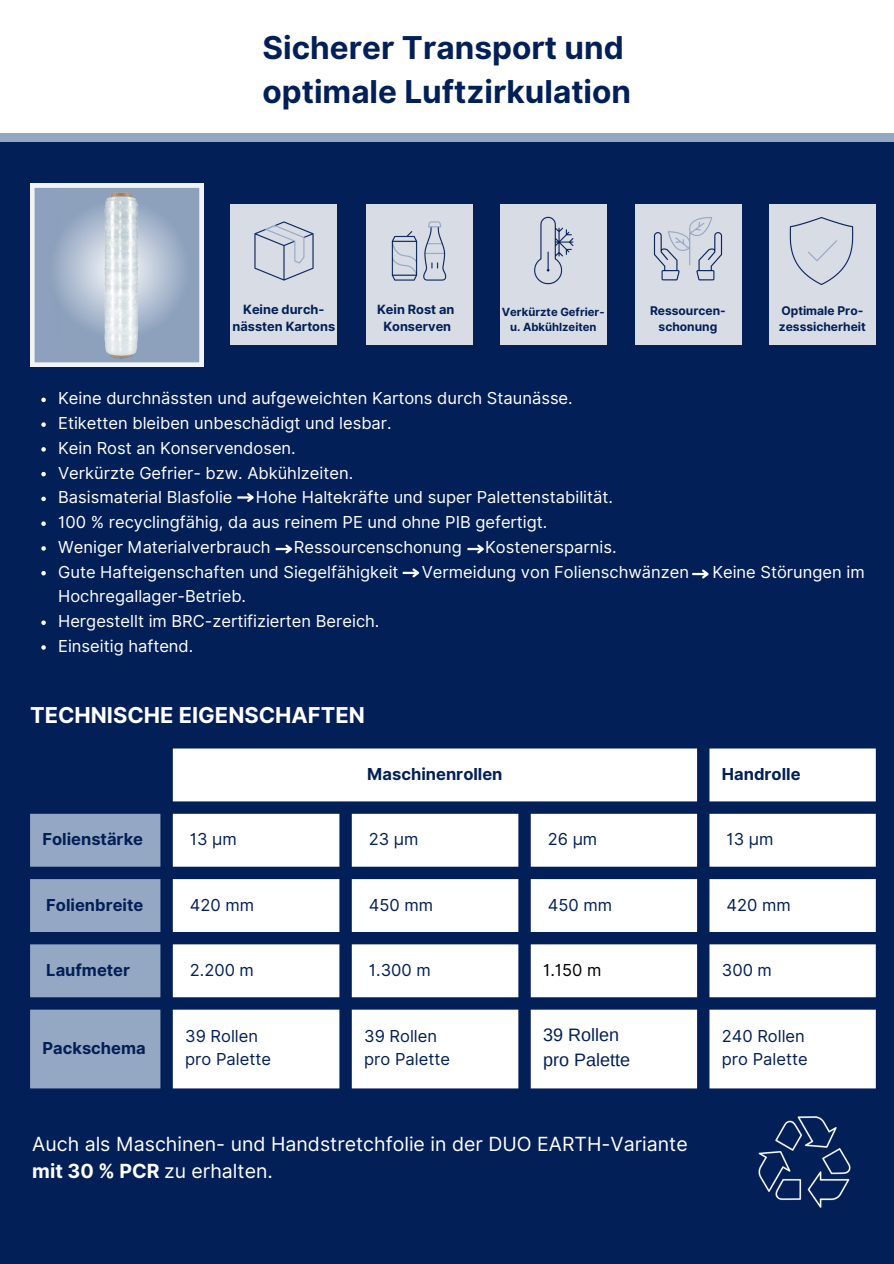
<style>
.page{position:relative;width:894px;height:1264px;background:#fff}
.page>*{position:absolute;margin:0;border:0;box-sizing:border-box;transform-origin:0 0}
.t1{font:700 31.5px/43.8px "Inter";color:#021f57}
.t2{font:700 21.9px "Inter";color:#fff}
.t3{font:19.5px/27px "Inter";color:#fff}
.t4{font:18px/24.8px "Arimo";color:#021f57}
.t5{font:16.5px/24.8px "Inter";color:#fff}
.t6{font:16.5px/22.5px "Inter";color:#021f57}
.t7{font:700 16.5px "Inter";color:#021f57}
.t8{font:16.5px "Inter";color:#000}
.t9{font:700 12.75px/17px "Inter";color:#021f57;text-align:center}
.t10{font:700 12px/16px "Inter";color:#021f57}
.t11{font:700 11.25px/15px "Inter";color:#021f57;text-align:center}
.s1{font-weight:700}
</style>
<div class="page">
<div style="left:0;top:0;width:893px;height:1263px;background:#021f57"></div>
<div style="left:0;top:0;width:893px;height:133px;background:#fff"></div>
<svg style="left:173px;top:748px;width:702px;height:340px;fill:#fff"></svg>
<svg style="left:30px;top:813px;width:130px;height:275px;background:#8094b3"></svg>
<div style="left:230px;top:204px;width:107px;height:141px;background:#d8dce5"></div>
<div style="left:365px;top:204px;width:107px;height:141px;background:#d8dce5"></div>
<div style="left:500px;top:204px;width:106px;height:141px;background:#d8dce5"></div>
<div style="left:634px;top:204px;width:107px;height:141px;background:#d8dce5"></div>
<div style="left:768px;top:204px;width:107px;height:141px;background:#d8dce5"></div>
<img style="left:653px;top:217px;width:70px;height:64px">
<img style="left:789px;top:217px;width:65px;height:68px">
<svg style="left:30px;top:183px;width:173px;height:184px;background:#abb9ce"></svg>
<img style="left:50px;top:200px;width:139px;height:139px">
<div style="left:0;top:133px;width:893px;height:8px;background:#95a8c3"></div>
<img style="left:90px;top:189px;width:59px;height:173px">
<img style="left:254px;top:221px;width:60px;height:60px">
<img style="left:534px;top:216px;width:40px;height:69px">
<img style="left:391px;top:221px;width:56px;height:60px">
<svg style="left:41px;top:397px;width:5px;height:5px"></svg>
<svg style="left:41px;top:422px;width:5px;height:5px"></svg>
<svg style="left:41px;top:447px;width:5px;height:4px"></svg>
<svg style="left:41px;top:472px;width:5px;height:4px"></svg>
<svg style="left:41px;top:496px;width:5px;height:5px"></svg>
<svg style="left:41px;top:521px;width:5px;height:5px"></svg>
<svg style="left:41px;top:546px;width:5px;height:4px"></svg>
<svg style="left:41px;top:571px;width:5px;height:4px"></svg>
<svg style="left:41px;top:620px;width:5px;height:5px"></svg>
<svg style="left:41px;top:645px;width:5px;height:4px"></svg>
<svg style="left:237px;top:493px;width:17px;height:9px"></svg>
<svg style="left:467px;top:544px;width:17px;height:10px"></svg>
<svg style="left:692px;top:569px;width:17px;height:10px"></svg>
<hr style="left:402px;top:571px;width:16px;height:3px;background:#fff">
<svg style="left:410px;top:568px;width:10px;height:10px"></svg>
<svg style="left:275px;top:544px;width:17px;height:10px"></svg>
<img style="left:758px;top:1116px;width:93px;height:92px">
<h1 class="t1" style="left:262px;top:26px;width:370px">Sicherer Transport und optimale Luftzirkulation</h1>
<p class="t9" style="left:232px;top:301px;width:104px">Keine durch&shy;nässten Kartons</p>
<p class="t9" style="left:377px;top:301px;width:79px">Kein Rost an<br>Konserven</p>
<p class="t11" style="left:501px;top:305px;width:104px">Verkürzte Gefrier&shy;u. Abkühlzeiten</p>
<p class="t10" style="left:650px;top:303px;width:77px;text-align:center">Ressourcen&shy;schonung</p>
<p class="t10" style="left:778px;top:303px;width:88px">Optimale Pro&shy;zesssicherheit</p>
<p class="t5" style="left:58px;top:386px;width:516px">Keine durchnässten und aufgeweichten Kartons durch Staunässe.<br>Etiketten bleiben unbeschädigt und lesbar.<br>Kein Rost an Konservendosen.<br>Verkürzte Gefrier- bzw. Abkühlzeiten.<br>Basismaterial Blasfolie</p>
<p class="t5" style="left:58px;top:485px;width:556px;text-indent:197px">Hohe Haltekräfte und super Palettenstabilität.<br>100 % recyclingfähig, da aus reinem PE und ohne PIB gefertigt.<br>Weniger Materialverbrauch</p>
<p class="t5" style="left:294px;top:534px;width:169px">Ressourcenschonung</p>
<p class="t5" style="left:485px;top:534px;width:133px">Kostenersparnis.</p>
<p class="t5" style="left:58px;top:559px;width:342px">Gute Hafteigenschaften und Siegelfähigkeit</p>
<p class="t5" style="left:421px;top:559px;width:269px">Vermeidung von Folienschwänzen</p>
<p class="t5" style="left:712px;top:559px;width:154px">Keine Störungen im</p>
<p class="t5" style="left:58px;top:584px;width:323px">Hochregallager-Betrieb.<br>Hergestellt im BRC-zertifizierten Bereich.<br>Einseitig haftend.</p>
<h2 class="t2" style="left:30px;top:698px;width:336px">TECHNISCHE EIGENSCHAFTEN</h2>
<p class="t7" style="left:367px;top:762px;width:137px">Maschinenrollen</p>
<p class="t7" style="left:721px;top:762px;width:80px">Handrolle</p>
<p class="t7" style="left:42px;top:827px;width:102px">Folienstärke</p>
<p class="t6" style="left:190px;top:828px;width:49px">13 µm</p>
<p class="t6" style="left:369px;top:828px;width:51px">23 µm</p>
<p class="t6" style="left:547px;top:828px;width:51px">26 µm</p>
<p class="t6" style="left:726px;top:828px;width:49px">13 µm</p>
<p class="t7" style="left:46px;top:892px;width:98px">Folienbreite</p>
<p class="t6" style="left:190px;top:893px;width:66px">420 mm</p>
<p class="t6" style="left:369px;top:893px;width:66px">450 mm</p>
<p class="t6" style="left:547px;top:893px;width:66px">450 mm</p>
<p class="t6" style="left:726px;top:893px;width:66px">420 mm</p>
<p class="t7" style="left:46px;top:957px;width:85px">Laufmeter</p>
<p class="t6" style="left:190px;top:958px;width:66px">2.200 m</p>
<p class="t6" style="left:369px;top:958px;width:63px">1.300 m</p>
<p class="t8" style="left:543px;top:957px;width:60px">1.150 m</p>
<p class="t6" style="left:721px;top:958px;width:52px">300 m</p>
<p class="t7" style="left:42px;top:1035px;width:105px">Packschema</p>
<p class="t6" style="left:185px;top:1025px;width:87px">39 Rollen pro Palette</p>
<p class="t6" style="left:364px;top:1025px;width:87px">39 Rollen pro Palette</p>
<p class="t4" style="left:543px;top:1022px;width:89px">39 Rollen pro Palette</p>
<p class="t6" style="left:721px;top:1025px;width:87px">240 Rollen pro Palette</p>
<p class="t3" style="left:32px;top:1130px;width:656px">Auch als Maschinen- und Handstretchfolie in der DUO EARTH-Variante <span class="s1">mit 30 % PCR</span> zu erhalten.</p>
</div>
